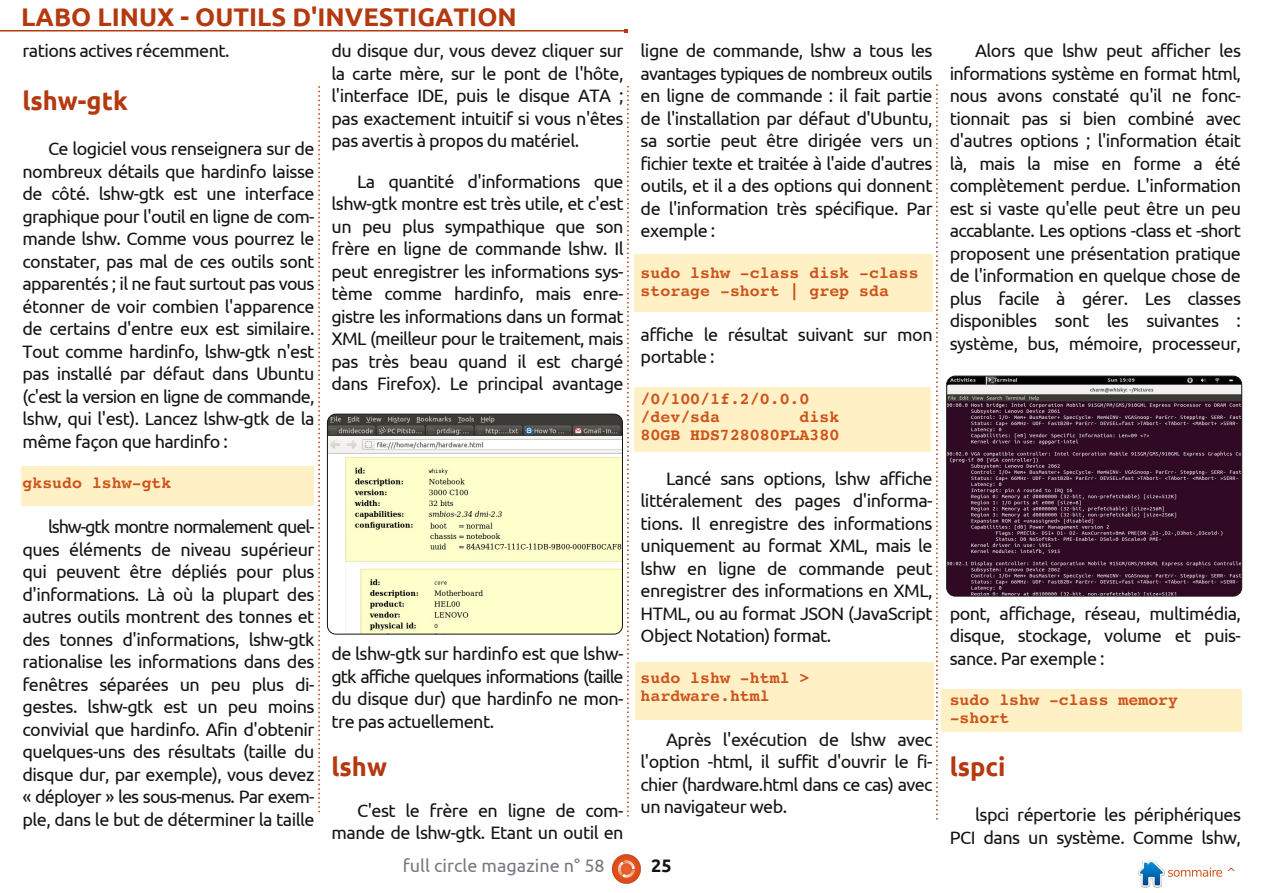
<style>
.page{position:relative;width:1263px;height:893px;background:#fff}
.page>*{position:absolute;margin:0;border:0;box-sizing:border-box;transform-origin:0 0}
.t1{font:700 25.5px "Ubuntu";color:#b5390f}
.t2{font:18px/22.5px "Ubuntu";letter-spacing:-.03em;color:#161412;text-align:justify}
.t3{font:18px "Ubuntu";color:#777980}
.t4{font:700 18px "Ubuntu";color:#161412}
.t5{font:700 16.5px/18px "Courier 10 Pitch BT";color:#cd551d}
</style>
<div class="page">
<svg style="left:318px;top:86px;width:2px;height:726px"></svg>
<svg style="left:627px;top:86px;width:2px;height:730px"></svg>
<svg style="left:936px;top:84px;width:2px;height:735px"></svg>
<hr style="left:0;top:30px;width:625px;height:1px;background:#b5390f">
<img style="left:612px;top:855px;width:29px;height:28px">
<img style="left:1138px;top:860px;width:27px;height:27px">
<div style="left:941px;top:689px;width:301px;height:42px;background:#fff0c5"></div>
<div style="left:635px;top:662px;width:299px;height:58px;background:#fff0c5"></div>
<div style="left:634px;top:387px;width:297px;height:65px;background:#fff0c5"></div>
<div style="left:634px;top:254px;width:298px;height:58px;background:#fff0c5"></div>
<div style="left:21px;top:466px;width:292px;height:39px;background:#fff0c5"></div>
<img style="left:327px;top:414px;width:295px;height:220px;border-radius:9px">
<div style="left:327px;top:414px;width:295px;height:220px;border:1px solid #161412;border-radius:9px"></div>
<img style="left:947px;top:376px;width:295px;height:220px;border-radius:9px">
<div style="left:947px;top:376px;width:295px;height:220px;border:1px solid #161412;border-radius:9px"></div>
<h1 class="t1" style="left:21px;top:2px;width:497px">LABO LINUX - OUTILS D'INVESTIGATION</h1>
<p class="t2" style="left:22px;top:39px;width:209px">rations actives récemment.</p>
<h1 class="t1" style="left:22px;top:87px;width:107px">lshw-gtk</h1>
<p class="t2" style="left:22px;top:137px;width:294px;text-indent:26px">Ce logiciel vous renseignera sur de nombreux détails que hardinfo laisse de côté. lshw-gtk est une interface graphique pour l'outil en ligne de com&shy;mande lshw. Comme vous pourrez le constater, pas mal de ces outils sont apparentés ; il ne faut surtout pas vous étonner de voir combien l'apparence de certains d'entre eux est similaire.<br>Tout comme hardinfo, lshw-gtk n'est pas installé par défaut dans Ubuntu (c'est la version en ligne de commande, lshw, qui l'est). Lancez lshw-gtk de la même façon que hardinfo :</p>
<p class="t5" style="left:22px;top:476px;width:150px">gksudo lshw-gtk</p>
<p class="t2" style="left:22px;top:515px;width:294px;text-indent:26px">lshw-gtk montre normalement quel&shy;ques éléments de niveau supérieur qui peuvent être dépliés pour plus d'informations. Là où la plupart des autres outils montrent des tonnes et des tonnes d'informations, lshw-gtk rationalise les informations dans des fenêtres séparées un peu plus di&shy;gestes. lshw-gtk est un peu moins convivial que hardinfo. Afin d'obtenir quelques-uns des résultats (taille du disque dur, par exemple), vous devez « déployer » les sous-menus. Par exem&shy;ple, dans le but de déterminer la taille</p>
<p class="t2" style="left:332px;top:39px;width:294px">du disque dur, vous devez cliquer sur la carte mère, sur le pont de l'hôte, l'interface IDE, puis le disque ATA ; pas exactement intuitif si vous n'êtes pas avertis à propos du matériel.</p>
<p class="t2" style="left:332px;top:170px;width:294px;text-indent:26px">La quantité d'informations que lshw-gtk montre est très utile, et c'est un peu plus sympathique que son frère en ligne de commande lshw. Il peut enregistrer les informations sys&shy;tème comme hardinfo, mais enre&shy;gistre les informations dans un format XML (meilleur pour le traitement, mais pas très beau quand il est chargé dans Firefox). Le principal avantage</p>
<p class="t2" style="left:332px;top:642px;width:294px">de lshw-gtk sur hardinfo est que lshw&shy;gtk affiche quelques informations (taille du disque dur) que hardinfo ne mon&shy;tre pas actuellement.</p>
<h1 class="t1" style="left:332px;top:753px;width:57px">lshw</h1>
<p class="t2" style="left:332px;top:799px;width:293px;text-align:right">C'est le frère en ligne de com&shy;mande de lshw-gtk. Etant un outil en</p>
<p class="t2" style="left:641px;top:39px;width:294px">ligne de commande, lshw a tous les avantages typiques de nombreux outils en ligne de commande : il fait partie de l'installation par défaut d'Ubuntu, sa sortie peut être dirigée vers un fichier texte et traitée à l'aide d'autres outils, et il a des options qui donnent de l'information très spécifique. Par exemple :</p>
<p class="t5" style="left:641px;top:265px;width:280px">sudo lshw -class disk -class storage -short | grep sda</p>
<p class="t2" style="left:641px;top:323px;width:293px">affiche le résultat suivant sur mon portable :</p>
<p class="t5" style="left:641px;top:391px;width:170px">/0/100/1f.2/0.0.0 /dev/sda</p>
<p class="t5" style="left:641px;top:409px;width:200px;text-align:right">disk<br>80GB HDS728080PLA380</p>
<p class="t2" style="left:641px;top:467px;width:294px;text-indent:26px">Lancé sans options, lshw affiche littéralement des pages d'informa&shy;tions. Il enregistre des informations uniquement au format XML, mais le lshw en ligne de commande peut enregistrer des informations en XML, HTML, ou au format JSON (JavaScript Object Notation) format.</p>
<p class="t5" style="left:641px;top:670px;width:170px">sudo lshw -html &gt; hardware.html</p>
<p class="t2" style="left:641px;top:728px;width:294px;text-indent:26px">Après l'exécution de lshw avec l'option -html, il suffit d'ouvrir le fi&shy;chier (hardware.html dans ce cas) avec un navigateur web.</p>
<p class="t3" style="left:403px;top:855px;width:203px">full circle magazine n° 58</p>
<p class="t4" style="left:651px;top:855px;width:22px">25</p>
<p class="t2" style="left:950px;top:39px;width:293px;text-indent:26px">Alors que lshw peut afficher les informations système en format html, nous avons constaté qu'il ne fonc&shy;tionnait pas si bien combiné avec d'autres options ; l'information était là, mais la mise en forme a été complètement perdue. L'information est si vaste qu'elle peut être un peu accablante. Les options -class et -short proposent une présentation pratique de l'information en quelque chose de plus facile à gérer. Les classes disponibles sont les suivantes : système, bus, mémoire, processeur,</p>
<p class="t2" style="left:950px;top:602px;width:293px">pont, affichage, réseau, multimédia, disque, stockage, volume et puis&shy;sance. Par exemple :</p>
<p class="t5" style="left:950px;top:693px;width:230px">sudo lshw -class memory -short</p>
<h1 class="t1" style="left:950px;top:753px;width:57px">lspci</h1>
<p class="t2" style="left:950px;top:803px;width:293px;text-align:right">lspci répertorie les périphériques<br>PCI dans un système. Comme lshw,</p>
</div>
